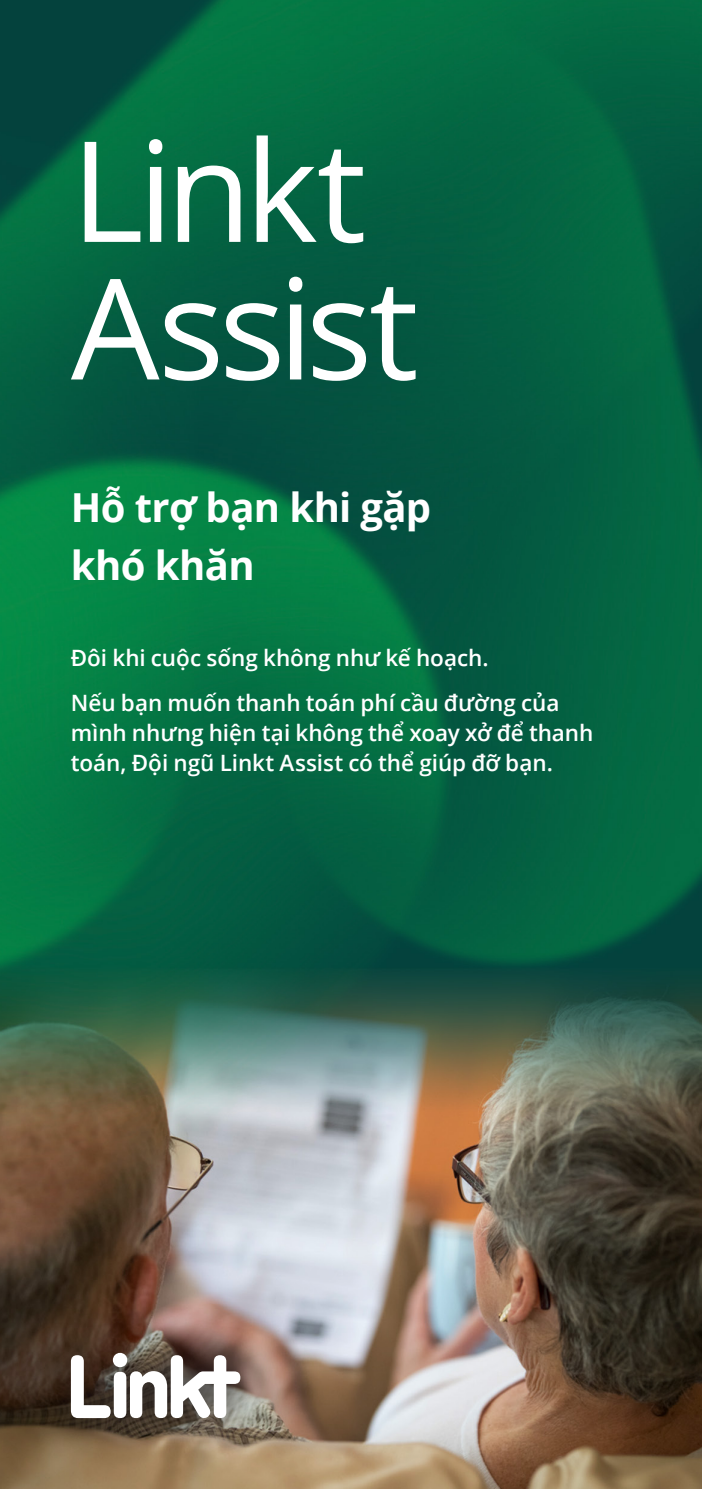
<style>
.page{position:relative;width:702px;height:1489px;background:#fff}
.page>*{position:absolute;margin:0;border:0;box-sizing:border-box;transform-origin:0 0}
.t1{font:140px/137.5px "Open Sans";letter-spacing:-.04em;color:#fff}
.t2{font:700 40px/57.5px "Open Sans";letter-spacing:-.015em;color:#fff}
.t3{font:600 22.5px/30px "Open Sans";letter-spacing:-.005em;color:#fff}
</style>
<div class="page">
<img style="left:0;top:0;width:702px;height:1488px">
<svg style="left:40px;top:1323px;width:229px;height:125px;background:#705a4a"></svg>
<svg style="left:71px;top:1352px;width:169px;height:66px"></svg>
<p class="t1" style="left:71px;top:119px;width:349px">Linkt<br>Assist</p>
<p class="t2" style="left:71px;top:478px;width:362px">Hỗ trợ bạn khi gặp khó khăn</p>
<p class="t3" style="left:71px;top:642px;width:419px">Đôi khi cuộc sống không như kế hoạch.</p>
<p class="t3" style="left:71px;top:687px;width:524px">Nếu bạn muốn thanh toán phí cầu đường của mình nhưng hiện tại không thể xoay xở để thanh toán, Đội ngũ Linkt Assist có thể giúp đỡ bạn.</p>
</div>
